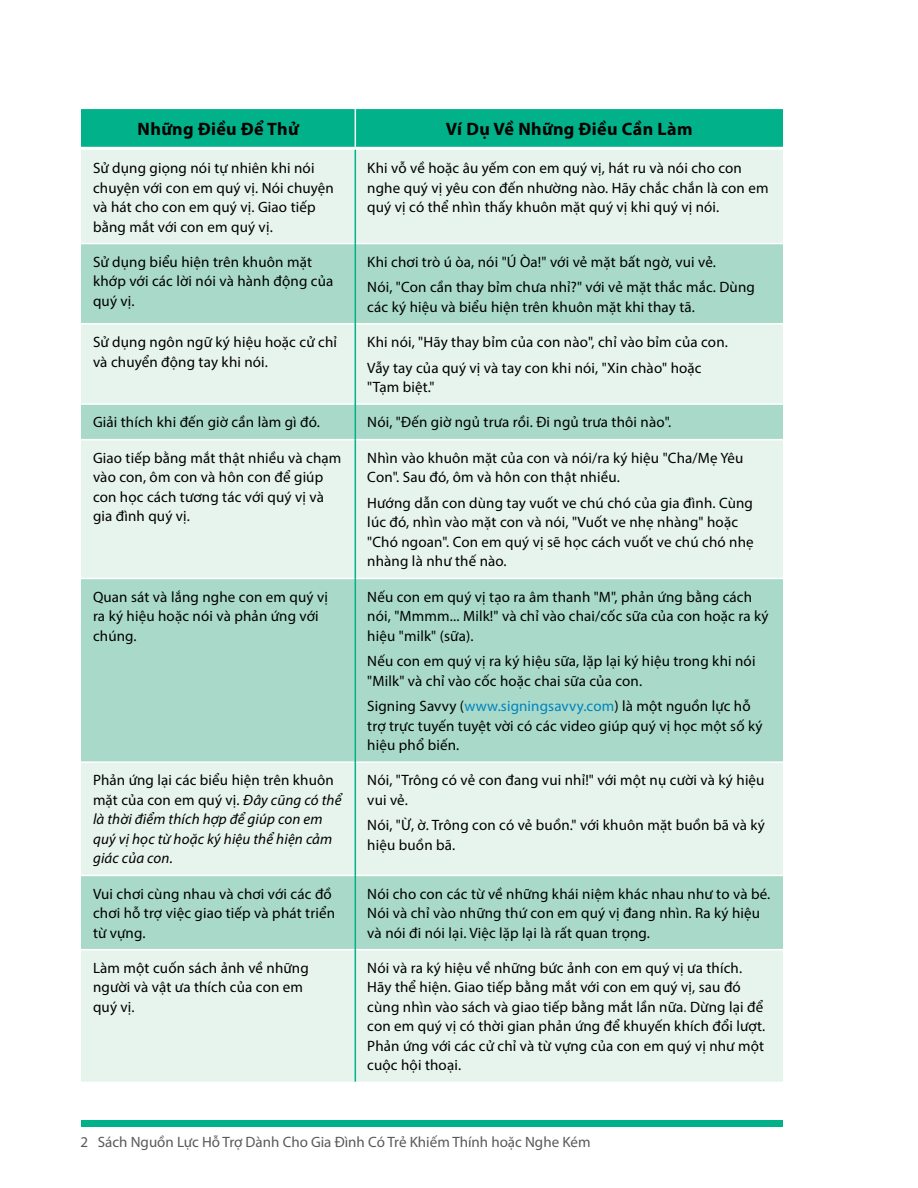
<style>
.page{position:relative;width:918px;height:1188px;background:#fff}
.page>*{position:absolute;margin:0;border:0;box-sizing:border-box;transform-origin:0 0}
.table-header{font:700 18px "Myriad Pro";letter-spacing:.02em;color:#000}
.table-body{font:15px/19.5px "Myriad Pro";letter-spacing:.01em;color:#000}
.table-body-2{font:italic 15px/19.5px "Myriad Pro";letter-spacing:.01em;color:#000}
.t1{font:15px "Myriad Pro";color:#58595b}
.s1{color:#0083bf}
.s2{font-style:normal}
</style>
<div class="page">
<div style="left:81px;top:109px;width:702px;height:38px;background:#00b189"></div>
<div style="left:81px;top:150px;width:702px;height:932px;background:#e7f4ee"></div>
<svg style="left:81px;top:244px;width:702px;height:705px;background:#c6e6da"></svg>
<hr style="left:81px;top:243px;width:274px;height:1px;background:#fff">
<hr style="left:356px;top:243px;width:427px;height:1px;background:#fff">
<hr style="left:81px;top:323px;width:274px;height:2px;background:#fff">
<hr style="left:356px;top:323px;width:427px;height:2px;background:#fff">
<hr style="left:81px;top:403px;width:274px;height:2px;background:#fff">
<hr style="left:356px;top:403px;width:427px;height:2px;background:#fff">
<hr style="left:355px;top:109px;width:1px;height:38px;background:#fff">
<hr style="left:81px;top:761px;width:274px;height:2px;background:#fff">
<hr style="left:356px;top:761px;width:427px;height:2px;background:#fff">
<hr style="left:81px;top:875px;width:274px;height:1px;background:#fff">
<hr style="left:356px;top:875px;width:427px;height:1px;background:#fff">
<hr style="left:81px;top:949px;width:274px;height:1px;background:#fff">
<hr style="left:356px;top:949px;width:427px;height:1px;background:#fff">
<hr style="left:81px;top:439px;width:274px;height:1px;background:#fff">
<hr style="left:356px;top:439px;width:427px;height:1px;background:#fff">
<hr style="left:81px;top:578px;width:274px;height:1px;background:#fff">
<hr style="left:356px;top:578px;width:427px;height:1px;background:#fff">
<hr style="left:355px;top:150px;width:1px;height:94px;background:#00b189">
<hr style="left:355px;top:244px;width:1px;height:80px;background:#00b189">
<hr style="left:355px;top:324px;width:1px;height:80px;background:#00b189">
<hr style="left:355px;top:404px;width:1px;height:36px;background:#00b189">
<hr style="left:355px;top:440px;width:1px;height:138px;background:#00b189">
<hr style="left:355px;top:578px;width:1px;height:184px;background:#00b189">
<hr style="left:355px;top:762px;width:1px;height:113px;background:#00b189">
<hr style="left:355px;top:875px;width:1px;height:75px;background:#00b189">
<hr style="left:355px;top:950px;width:1px;height:132px;background:#00b189">
<div style="left:81px;top:1120px;width:702px;height:6px;background:#00b189"></div>
<p class="table-header" style="left:138px;top:118px;width:163px">Những Điều Để Thử</p>
<p class="table-header" style="left:446px;top:118px;width:248px">Ví Dụ Về Những Điều Cần Làm</p>
<p class="table-body" style="left:93px;top:158px;width:242px">Sử dụng giọng nói tự nhiên khi nói chuyện với con em quý vị. Nói chuyện và hát cho con em quý vị. Giao tiếp bằng mắt với con em quý vị.</p>
<p class="table-body" style="left:367px;top:158px;width:403px">Khi vỗ về hoặc âu yếm con em quý vị, hát ru và nói cho con nghe quý vị yêu con đến nhường nào. Hãy chắc chắn là con em quý vị có thể nhìn thấy khuôn mặt quý vị khi quý vị nói.</p>
<p class="table-body" style="left:93px;top:252px;width:242px">Sử dụng biểu hiện trên khuôn mặt khớp với các lời nói và hành động của quý vị.</p>
<p class="table-body" style="left:367px;top:252px;width:350px">Khi chơi trò ú òa, nói "Ú Òa!" với vẻ mặt bất ngờ, vui vẻ.</p>
<p class="table-body" style="left:367px;top:277px;width:389px">Nói, "Con cần thay bỉm chưa nhỉ?" với vẻ mặt thắc mắc. Dùng các ký hiệu và biểu hiện trên khuôn mặt khi thay tã.</p>
<p class="table-body" style="left:93px;top:332px;width:245px">Sử dụng ngôn ngữ ký hiệu hoặc cử chỉ và chuyển động tay khi nói.</p>
<p class="table-body" style="left:367px;top:332px;width:362px">Khi nói, "Hãy thay bỉm của con nào", chỉ vào bỉm của con.</p>
<p class="table-body" style="left:367px;top:358px;width:336px">Vẫy tay của quý vị và tay con khi nói, "Xin chào" hoặc "Tạm biệt."</p>
<p class="table-body" style="left:93px;top:412px;width:228px">Giải thích khi đến giờ cần làm gì đó.</p>
<p class="table-body" style="left:367px;top:412px;width:305px">Nói, "Đến giờ ngủ trưa rồi. Đi ngủ trưa thôi nào".</p>
<p class="table-body" style="left:93px;top:448px;width:250px">Giao tiếp bằng mắt thật nhiều và chạm vào con, ôm con và hôn con để giúp con học cách tương tác với quý vị và gia đình quý vị.</p>
<p class="table-body" style="left:367px;top:448px;width:378px">Nhìn vào khuôn mặt của con và nói/ra ký hiệu "Cha/Mẹ Yêu<br>Con". Sau đó, ôm và hôn con thật nhiều.</p>
<p class="table-body" style="left:367px;top:493px;width:388px">Hướng dẫn con dùng tay vuốt ve chú chó của gia đình. Cùng lúc đó, nhìn vào mặt con và nói, "Vuốt ve nhẹ nhàng" hoặc "Chó ngoan". Con em quý vị sẽ học cách vuốt ve chú chó nhẹ nhàng là như thế nào.</p>
<p class="table-body" style="left:93px;top:587px;width:236px">Quan sát và lắng nghe con em quý vị ra ký hiệu hoặc nói và phản ứng với chúng.</p>
<p class="table-body" style="left:367px;top:587px;width:403px">Nếu con em quý vị tạo ra âm thanh "M", phản ứng bằng cách nói, "Mmmm... Milk!" và chỉ vào chai/cốc sữa của con hoặc ra ký hiệu "milk" (sữa).</p>
<p class="table-body" style="left:367px;top:651px;width:390px">Nếu con em quý vị ra ký hiệu sữa, lặp lại ký hiệu trong khi nói "Milk" và chỉ vào cốc hoặc chai sữa của con.</p>
<p class="table-body" style="left:367px;top:696px;width:397px">Signing Savvy (<span class="s1">www.signingsavvy.com</span>) là một nguồn lực hỗ trợ trực tuyến tuyệt vời có các video giúp quý vị học một số ký hiệu phổ biến.</p>
<p class="table-body-2" style="left:93px;top:770px;width:250px"><span class="s2">Phản ứng lại các biểu hiện trên khuôn mặt của con em quý vị.</span> Đây cũng có thể là thời điểm thích hợp để giúp con em quý vị học từ hoặc ký hiệu thể hiện cảm giác của con.</p>
<p class="table-body" style="left:367px;top:770px;width:399px">Nói, "Trông có vẻ con đang vui nhỉ!" với một nụ cười và ký hiệu vui vẻ.</p>
<p class="table-body" style="left:367px;top:815px;width:399px">Nói, "Ừ, ờ. Trông con có vẻ buồn." với khuôn mặt buồn bã và ký hiệu buồn bã.</p>
<p class="table-body" style="left:93px;top:884px;width:244px">Vui chơi cùng nhau và chơi với các đồ chơi hỗ trợ việc giao tiếp và phát triển từ vựng.</p>
<p class="table-body" style="left:367px;top:884px;width:405px">Nói cho con các từ về những khái niệm khác nhau như to và bé.<br>Nói và chỉ vào những thứ con em quý vị đang nhìn. Ra ký hiệu và nói đi nói lại. Việc lặp lại là rất quan trọng.</p>
<p class="table-body" style="left:93px;top:958px;width:217px">Làm một cuốn sách ảnh về những người và vật ưa thích của con em quý vị.</p>
<p class="table-body" style="left:367px;top:958px;width:399px">Nói và ra ký hiệu về những bức ảnh con em quý vị ưa thích.<br>Hãy thể hiện. Giao tiếp bằng mắt với con em quý vị, sau đó cùng nhìn vào sách và giao tiếp bằng mắt lần nữa. Dừng lại để con em quý vị có thời gian phản ứng để khuyến khích đổi lượt.<br>Phản ứng với các cử chỉ và từ vựng của con em quý vị như một cuộc hội thoại.</p>
<p class="t1" style="left:81px;top:1132px;width:511px">2 Sách Nguồn Lực Hỗ Trợ Dành Cho Gia Đình Có Trẻ Khiếm Thính hoặc Nghe Kém</p>
</div>
